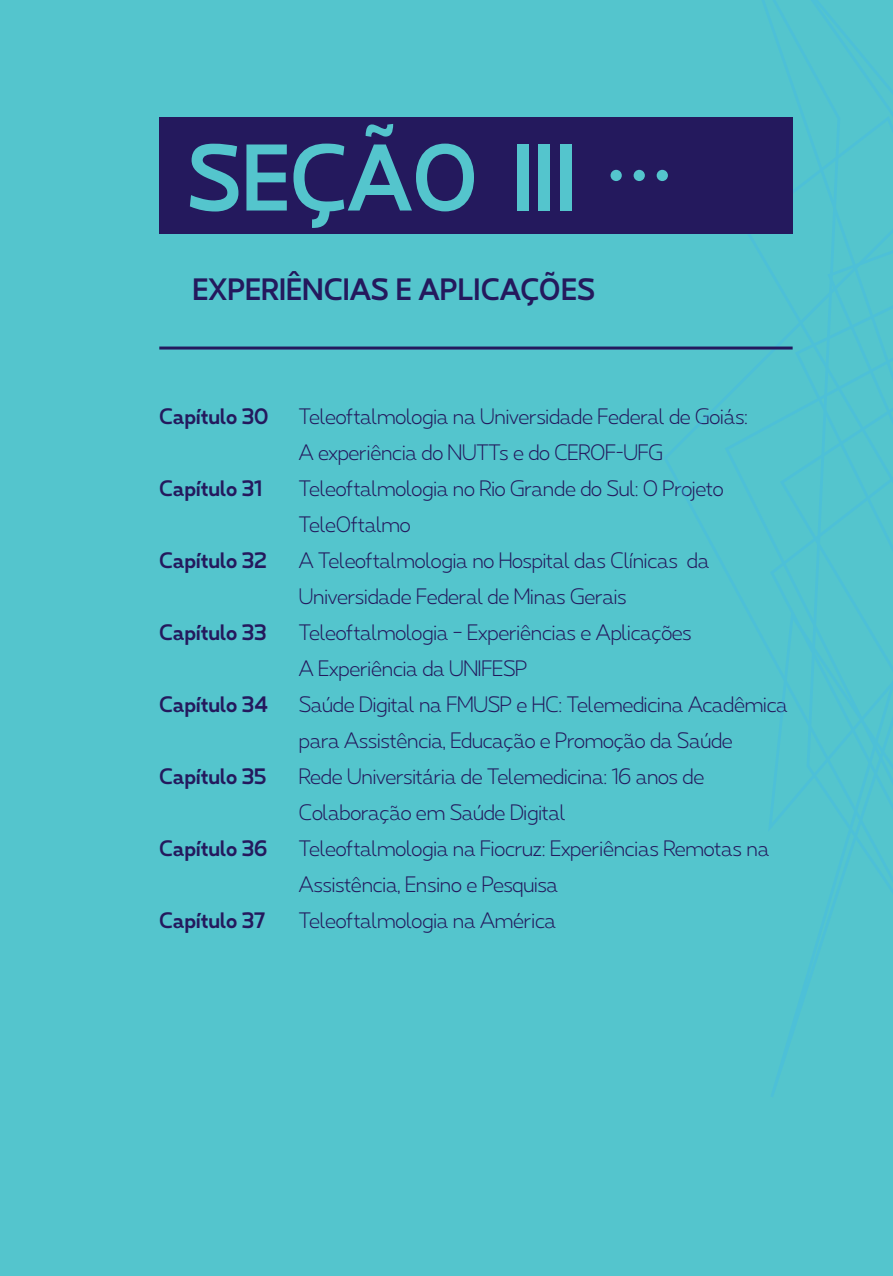
<style>
.page{position:relative;width:893px;height:1276px;background:#54c5cd}
.page>*{position:absolute;margin:0;border:0;box-sizing:border-box;transform-origin:0 0}
.t1{font:700 82.5px "Gabara Sans";color:#54c5cd}
.t2{font:700 27px "Gabara Sans";color:#24195d}
.t3{font:300 19.5px/36px "Gabara Sans";letter-spacing:-.01em;color:#24195d}
.t4{font:700 19.5px "Gabara Sans";letter-spacing:-.01em;color:#24195d}
</style>
<div class="page">
<div style="left:159px;top:117px;width:634px;height:117px;background:#24195d"></div>
<div style="left:610px;top:170px;width:12px;height:11px;background:#54c5cd;border-radius:50%"></div>
<div style="left:634px;top:170px;width:11px;height:11px;background:#54c5cd;border-radius:50%"></div>
<div style="left:657px;top:170px;width:11px;height:11px;background:#54c5cd;border-radius:50%"></div>
<hr style="left:159px;top:346px;width:634px;height:3px;background:#24195d">
<h1 class="t1" style="left:187px;top:134px;width:392px">SEÇÃO III</h1>
<h2 class="t2" style="left:193px;top:274px;width:404px">EXPERIÊNCIAS E APLICAÇÕES</h2>
<p class="t4" style="left:159px;top:405px;width:110px">Capítulo 30</p>
<p class="t3" style="left:299px;top:400px;width:451px">Teleoftalmologia na Universidade Federal de Goiás:<br>A experiência do NUTTs e do CEROF-UFG</p>
<p class="t4" style="left:159px;top:477px;width:104px">Capítulo 31</p>
<p class="t3" style="left:299px;top:472px;width:426px">Teleoftalmologia no Rio Grande do Sul: O Projeto<br>TeleOftalmo</p>
<p class="t4" style="left:159px;top:549px;width:109px">Capítulo 32</p>
<p class="t3" style="left:299px;top:544px;width:412px">A Teleoftalmologia no Hospital das Clínicas da<br>Universidade Federal de Minas Gerais</p>
<p class="t4" style="left:159px;top:621px;width:109px">Capítulo 33</p>
<p class="t3" style="left:299px;top:616px;width:394px">Teleoftalmologia – Experiências e Aplicações<br>A Experiência da UNIFESP</p>
<p class="t4" style="left:159px;top:693px;width:110px">Capítulo 34</p>
<p class="t3" style="left:299px;top:688px;width:490px">Saúde Digital na FMUSP e HC: Telemedicina Acadêmica para Assistência, Educação e Promoção da Saúde</p>
<p class="t4" style="left:159px;top:765px;width:109px">Capítulo 35</p>
<p class="t3" style="left:299px;top:760px;width:407px">Rede Universitária de Telemedicina: 16 anos de<br>Colaboração em Saúde Digital</p>
<p class="t4" style="left:159px;top:837px;width:110px">Capítulo 36</p>
<p class="t3" style="left:299px;top:832px;width:472px">Teleoftalmologia na Fiocruz: Experiências Remotas na<br>Assistência, Ensino e Pesquisa</p>
<p class="t4" style="left:159px;top:909px;width:107px">Capítulo 37</p>
<p class="t3" style="left:299px;top:904px;width:259px">Teleoftalmologia na América</p>
</div>
